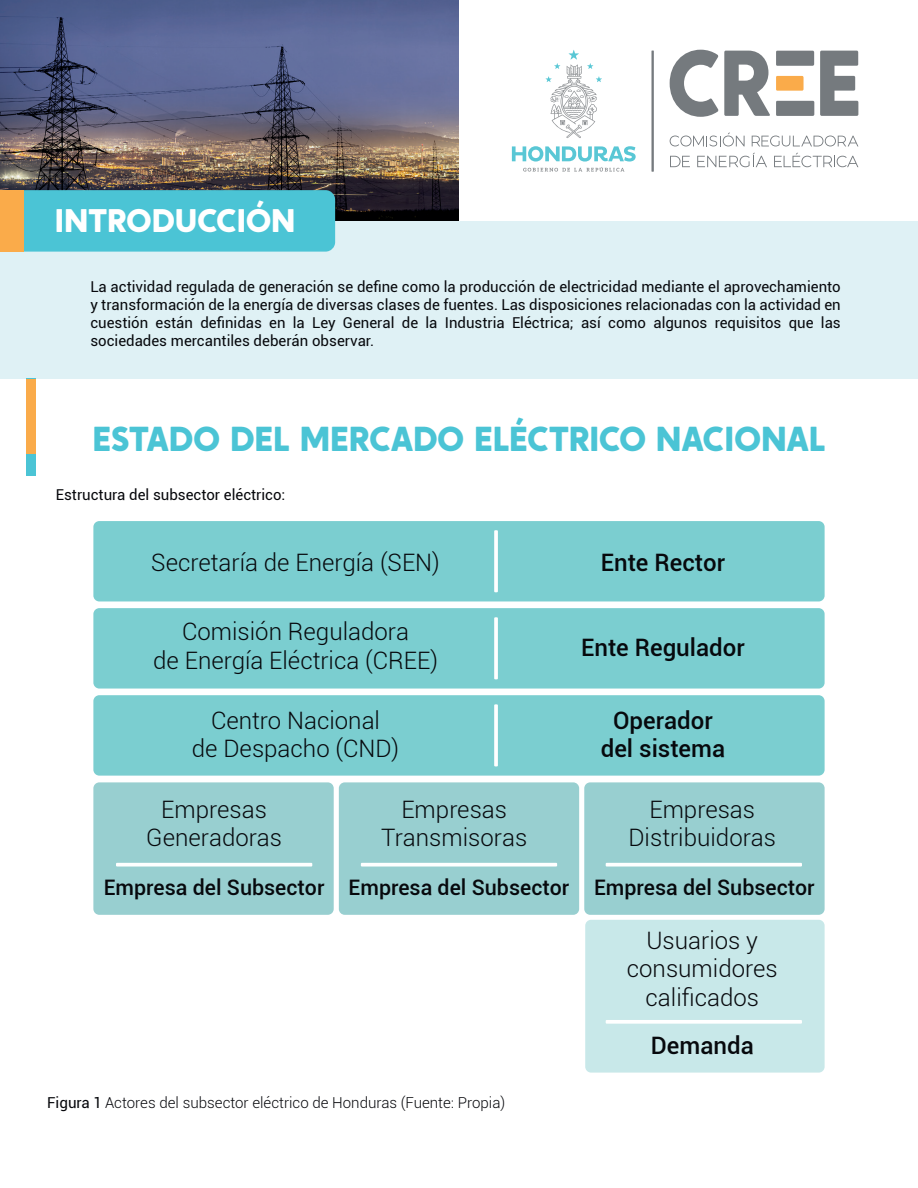
<style>
.page{position:relative;width:918px;height:1188px;background:#fff}
.page>*{position:absolute;margin:0;border:0;box-sizing:border-box;transform-origin:0 0}
.t1{font:800 34.5px "Crossten";color:#4bc4d5}
.t2{font:800 32.55px "Crossten";color:#fff}
.t3{font:300 24px/28.3px "Roboto";color:#07090d;text-align:center}
.t4{font:500 24px/28.3px "Roboto";color:#07090d;text-align:center}
.t5{font:500 21.3px "Roboto";color:#07090d}
.t6{font:300 15.15px "Roboto";color:#06070b}
.t7{font:15px/18px "Roboto";color:#07090d;text-align:justify}
.t8{font:15px "Roboto";color:#06070b}
.s1{font-weight:400}
</style>
<div class="page">
<img style="left:0;top:0;width:459px;height:222px">
<div style="left:0;top:222px;width:918px;height:159px;background:#dff1f5"></div>
<div style="left:0;top:379px;width:918px;height:809px;background:#fff"></div>
<div style="left:24px;top:190px;width:311px;height:62px;background:#4bc4d5"></div>
<div style="left:0;top:190px;width:24px;height:62px;background:#faab4a"></div>
<hr style="left:651px;top:51px;width:3px;height:121px;background:#757a7e">
<div style="left:776px;top:101px;width:38px;height:15px;background:#757a7e"></div>
<svg style="left:670px;top:50px;width:100px;height:67px"></svg>
<svg style="left:820px;top:51px;width:38px;height:65px"></svg>
<div style="left:776px;top:51px;width:38px;height:15px;background:#757a7e"></div>
<div style="left:776px;top:76px;width:28px;height:15px;background:#faab4a"></div>
<svg style="left:752px;top:136px;width:106px;height:10px"></svg>
<svg style="left:670px;top:156px;width:20px;height:11px"></svg>
<svg style="left:697px;top:153px;width:70px;height:14px"></svg>
<svg style="left:774px;top:153px;width:84px;height:14px"></svg>
<svg style="left:670px;top:133px;width:75px;height:13px"></svg>
<svg style="left:512px;top:146px;width:124px;height:26px"></svg>
<svg style="left:546px;top:50px;width:56px;height:88px"></svg>
<div style="left:26px;top:379px;width:10px;height:97px;background:#4bc4d5"></div>
<div style="left:26px;top:379px;width:10px;height:74px;background:#faab4a"></div>
<div style="left:93px;top:521px;width:732px;height:80px;background:#7bced0;border-radius:6px"></div>
<svg style="left:494px;top:530px;width:4px;height:62px"></svg>
<div style="left:93px;top:608px;width:732px;height:81px;background:#7bced0;border-radius:6px"></div>
<svg style="left:494px;top:617px;width:4px;height:62px"></svg>
<div style="left:93px;top:695px;width:732px;height:81px;background:#7bced0;border-radius:6px"></div>
<svg style="left:494px;top:704px;width:4px;height:62px"></svg>
<div style="left:93px;top:782px;width:241px;height:133px;background:#98cfd0;border-radius:6px"></div>
<div style="left:339px;top:782px;width:240px;height:133px;background:#98cfd0;border-radius:6px"></div>
<div style="left:584px;top:782px;width:241px;height:133px;background:#98cfd0;border-radius:6px"></div>
<svg style="left:116px;top:863px;width:196px;height:4px"></svg>
<svg style="left:361px;top:863px;width:196px;height:4px"></svg>
<svg style="left:606px;top:863px;width:196px;height:4px"></svg>
<div style="left:585px;top:920px;width:240px;height:153px;background:#c8e8e9;border-radius:6px"></div>
<svg style="left:606px;top:1020px;width:196px;height:4px"></svg>
<h2 class="t2" style="left:55px;top:200px;width:242px">INTRODUCCIÓN</h2>
<p class="t7" style="left:90px;top:277px;width:752px">La actividad regulada de generación se define como la producción de electricidad mediante el aprovechamiento y transformación de la energía de diversas clases de fuentes. Las disposiciones relacionadas con la actividad en cuestión están definidas en la Ley General de la Industria Eléctrica; así como algunos requisitos que las sociedades mercantiles deberán observar.</p>
<h1 class="t1" style="left:92px;top:417px;width:734px">ESTADO DEL MERCADO ELÉCTRICO NACIONAL</h1>
<p class="t8" style="left:56px;top:484px;width:231px">Estructura del subsector eléctrico:</p>
<h3 class="t3" style="left:151px;top:547px;width:290px">Secretaría de Energía (SEN)</h3>
<h3 class="t4" style="left:601px;top:547px;width:126px">Ente Rector</h3>
<h3 class="t3" style="left:153px;top:617px;width:286px">Comisión Reguladora<br>de Energía Eléctrica (CREE)</h3>
<h3 class="t3" style="left:192px;top:705px;width:209px">Centro Nacional<br>de Despacho (CND)</h3>
<h3 class="t3" style="left:146px;top:795px;width:137px">Empresas<br>Generadoras</h3>
<h3 class="t3" style="left:381px;top:795px;width:147px">Empresas<br>Transmisoras</h3>
<h3 class="t4" style="left:581px;top:632px;width:165px">Ente Regulador</h3>
<h3 class="t4" style="left:601px;top:705px;width:126px">Operador del sistema</h3>
<h3 class="t3" style="left:628px;top:795px;width:149px">Empresas<br>Distribuidoras</h3>
<h3 class="t5" style="left:104px;top:872px;width:713px">Empresa del Subsector Empresa del Subsector Empresa del Subsector</h3>
<h3 class="t3" style="left:627px;top:926px;width:152px">Usuarios y consumidores calificados</h3>
<p class="t6" style="left:47px;top:1093px;width:459px"><span class="s1">Figura 1</span> Actores del subsector eléctrico de Honduras (Fuente: Propia)</p>
<h3 class="t4" style="left:651px;top:1030px;width:104px">Demanda</h3>
</div>
